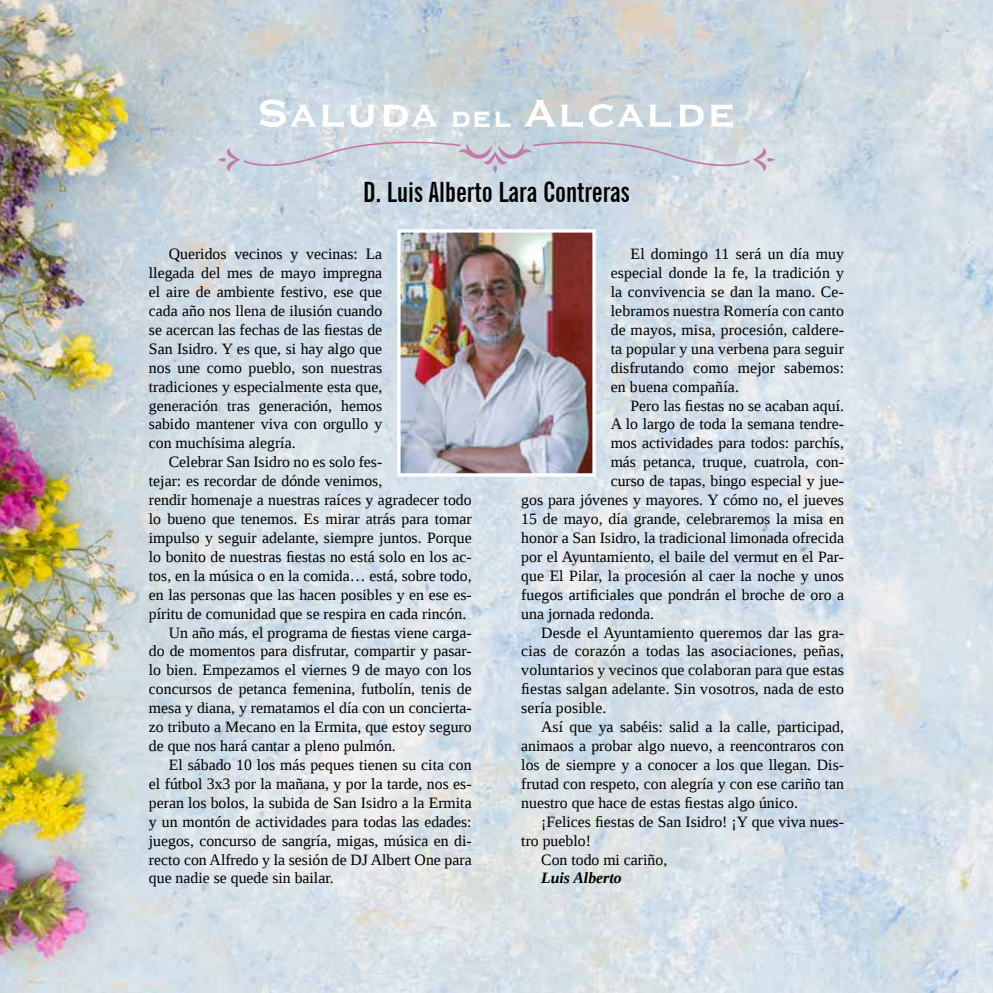
<style>
.page{position:relative;width:993px;height:993px;background:#fff}
.page>*{position:absolute;margin:0;border:0;box-sizing:border-box;transform-origin:0 0}
.t1{font:700 50.75px "Copperplate Gothic BT";color:#fff}
.t2{font:700 extra-condensed 28px "News Gothic BT";color:#000}
.t3{font:15.75px/18.9px "Liberation Serif";color:#000;text-align:justify}
.t4{font:italic 700 15.75px "Liberation Serif";color:#000}
.s1{font-size:35px}
</style>
<div class="page">
<img style="left:0;top:0;width:992px;height:992px">
<svg style="left:218px;top:141px;width:556px;height:32px;background:#cbd1dc"></svg>
<img style="left:401px;top:233px;width:190px;height:239px">
<div style="left:397px;top:229px;width:198px;height:247px;border:3px solid #fff"></div>
<h1 class="t1" style="left:256px;top:85px;width:482px">Saluda <span class="s1">del</span> Alcalde</h1>
<h2 class="t2" style="left:363px;top:175px;width:268px">D. Luis Alberto Lara Contreras</h2>
<p class="t3" style="left:149px;top:244px;width:235px;text-indent:20px">Queridos vecinos y vecinas: La llegada del mes de mayo impregna el aire de ambiente festivo, ese que cada año nos llena de ilusión cuando se acercan las fechas de las fiestas de San Isidro. Y es que, si hay algo que nos une como pueblo, son nuestras tradiciones y especialmente esta que, generación tras generación, hemos sabido mantener viva con orgullo y con muchísima alegría.</p>
<p class="t3" style="left:169px;top:452px;width:215px">Celebrar San Isidro no es solo fes-</p>
<p class="t3" style="left:149px;top:471px;width:235px">tejar: es recordar de dónde venimos,</p>
<p class="t3" style="left:149px;top:490px;width:324px">rendir homenaje a nuestras raíces y agradecer todo</p>
<p class="t3" style="left:149px;top:509px;width:324px">lo bueno que tenemos. Es mirar atrás para tomar</p>
<p class="t3" style="left:149px;top:528px;width:324px">impulso y seguir adelante, siempre juntos. Porque</p>
<p class="t3" style="left:149px;top:547px;width:324px">lo bonito de nuestras fiestas no está solo en los ac-</p>
<p class="t3" style="left:149px;top:565px;width:324px">tos, en la música o en la comida… está, sobre todo,</p>
<p class="t3" style="left:149px;top:584px;width:324px">en las personas que las hacen posibles y en ese es-</p>
<p class="t3" style="left:149px;top:603px;width:319px">píritu de comunidad que se respira en cada rincón.</p>
<p class="t3" style="left:169px;top:622px;width:304px">Un año más, el programa de fiestas viene carga-</p>
<p class="t3" style="left:149px;top:641px;width:324px">do de momentos para disfrutar, compartir y pasar-</p>
<p class="t3" style="left:149px;top:660px;width:324px">lo bien. Empezamos el viernes 9 de mayo con los</p>
<p class="t3" style="left:149px;top:679px;width:324px">concursos de petanca femenina, futbolín, tenis de</p>
<p class="t3" style="left:149px;top:698px;width:324px">mesa y diana, y rematamos el día con un concierta-</p>
<p class="t3" style="left:149px;top:717px;width:324px">zo tributo a Mecano en la Ermita, que estoy seguro</p>
<p class="t3" style="left:149px;top:736px;width:248px">de que nos hará cantar a pleno pulmón.</p>
<p class="t3" style="left:169px;top:754px;width:304px">El sábado 10 los más peques tienen su cita con</p>
<p class="t3" style="left:149px;top:773px;width:324px">el fútbol 3x3 por la mañana, y por la tarde, nos es-</p>
<p class="t3" style="left:149px;top:792px;width:324px">peran los bolos, la subida de San Isidro a la Ermita</p>
<p class="t3" style="left:149px;top:811px;width:324px">y un montón de actividades para todas las edades:</p>
<p class="t3" style="left:149px;top:830px;width:324px">juegos, concurso de sangría, migas, música en di-</p>
<p class="t3" style="left:149px;top:849px;width:324px">recto con Alfredo y la sesión de DJ Albert One para</p>
<p class="t3" style="left:149px;top:868px;width:186px">que nadie se quede sin bailar.</p>
<p class="t3" style="left:610px;top:244px;width:235px;text-indent:20px">El domingo 11 será un día muy especial donde la fe, la tradición y la convivencia se dan la mano. Ce&shy;lebramos nuestra Romería con canto de mayos, misa, procesión, caldere&shy;ta popular y una verbena para seguir disfrutando como mejor sabemos: en buena compañía.</p>
<p class="t3" style="left:630px;top:395px;width:215px">Pero las fiestas no se acaban aquí.</p>
<p class="t3" style="left:610px;top:414px;width:235px">A lo largo de toda la semana tendre-</p>
<p class="t3" style="left:610px;top:433px;width:235px">mos actividades para todos: parchís,</p>
<p class="t3" style="left:610px;top:452px;width:235px">más petanca, truque, cuatrola, con-</p>
<p class="t3" style="left:610px;top:471px;width:235px">curso de tapas, bingo especial y jue-</p>
<p class="t3" style="left:521px;top:490px;width:324px">gos para jóvenes y mayores. Y cómo no, el jueves</p>
<p class="t3" style="left:521px;top:509px;width:324px">15 de mayo, día grande, celebraremos la misa en</p>
<p class="t3" style="left:521px;top:528px;width:324px">honor a San Isidro, la tradicional limonada ofrecida</p>
<p class="t3" style="left:521px;top:547px;width:324px">por el Ayuntamiento, el baile del vermut en el Par-</p>
<p class="t3" style="left:521px;top:565px;width:324px">que El Pilar, la procesión al caer la noche y unos</p>
<p class="t3" style="left:521px;top:584px;width:324px">fuegos artificiales que pondrán el broche de oro a</p>
<p class="t3" style="left:521px;top:603px;width:134px">una jornada redonda.</p>
<p class="t3" style="left:541px;top:622px;width:304px">Desde el Ayuntamiento queremos dar las gra-</p>
<p class="t3" style="left:521px;top:641px;width:324px">cias de corazón a todas las asociaciones, peñas,</p>
<p class="t3" style="left:521px;top:660px;width:324px">voluntarios y vecinos que colaboran para que estas</p>
<p class="t3" style="left:521px;top:679px;width:324px">fiestas salgan adelante. Sin vosotros, nada de esto</p>
<p class="t3" style="left:521px;top:698px;width:87px">sería posible.</p>
<p class="t3" style="left:541px;top:717px;width:304px">Así que ya sabéis: salid a la calle, participad,</p>
<p class="t3" style="left:521px;top:736px;width:324px">animaos a probar algo nuevo, a reencontraros con</p>
<p class="t3" style="left:521px;top:754px;width:324px">los de siempre y a conocer a los que llegan. Dis-</p>
<p class="t3" style="left:521px;top:773px;width:324px">frutad con respeto, con alegría y con ese cariño tan</p>
<p class="t3" style="left:521px;top:792px;width:278px">nuestro que hace de estas fiestas algo único.</p>
<p class="t3" style="left:541px;top:811px;width:304px">¡Felices fiestas de San Isidro! ¡Y que viva nues-</p>
<p class="t3" style="left:521px;top:830px;width:71px">tro pueblo!</p>
<p class="t3" style="left:541px;top:849px;width:127px">Con todo mi cariño,</p>
<p class="t4" style="left:541px;top:867px;width:82px">Luis Alberto</p>
</div>
